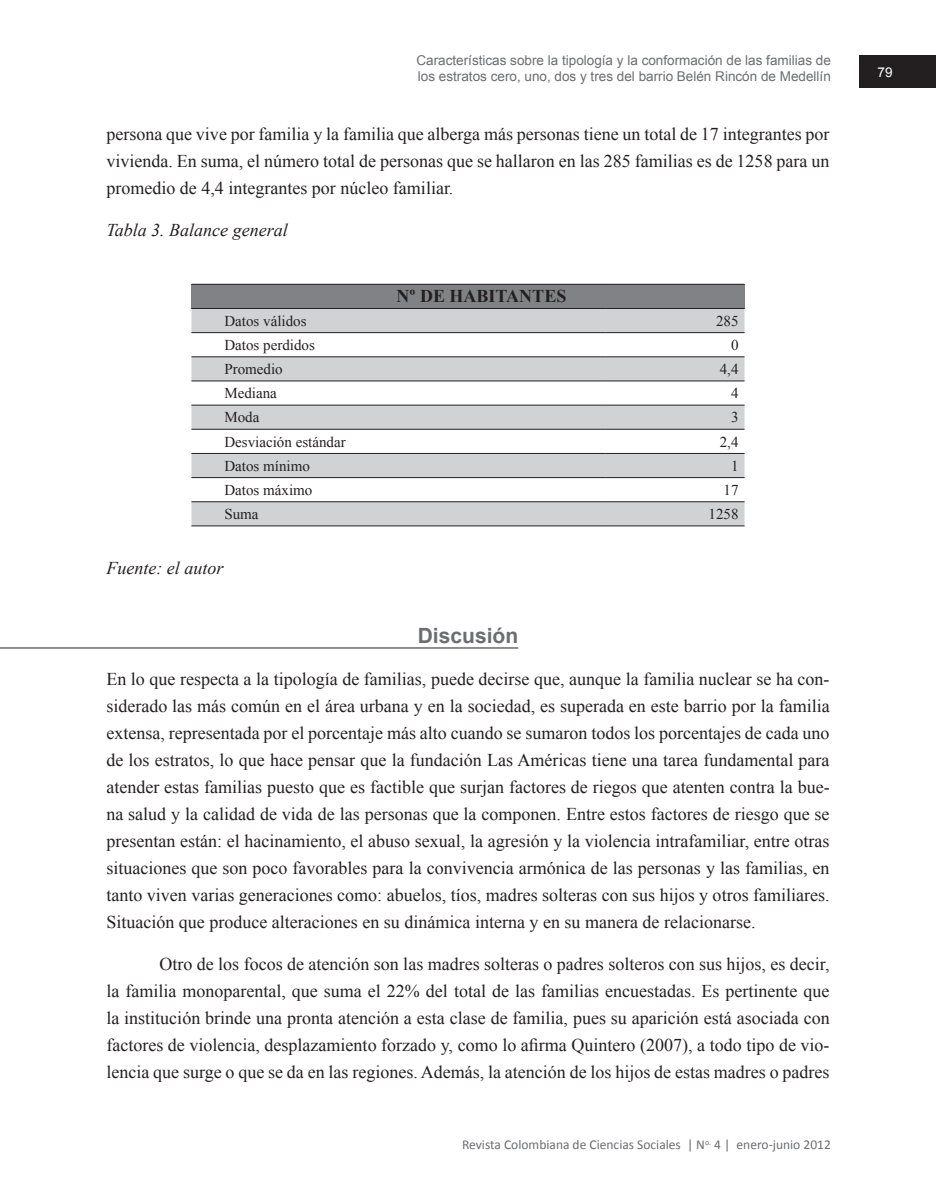
<style>
.page{position:relative;width:936px;height:1191px;background:#fff}
.page>*{position:absolute;margin:0;border:0;box-sizing:border-box;transform-origin:0 0}
.t1{font:700 21px "Arial";color:#6c6d70}
.t2{font:18px/27px "Times New Roman";color:#231f20;text-align:justify}
.t3{font:italic 18px "Times New Roman";color:#231f20}
.t4{font:700 18px "Times New Roman";color:#231f20}
.t5{font:15px "Times New Roman";color:#231f20}
.t6{font:13.5px/15.5px "Arial";color:#6c6d70}
.t7{font:13.5px "Calibri";color:#6c6d70}
.t8{font:13.5px "Arial";color:#fff}
</style>
<div class="page">
<div style="left:859px;top:55px;width:76px;height:33px;background:#231f20"></div>
<div style="left:191px;top:284px;width:553px;height:24px;background:#808285"></div>
<div style="left:191px;top:309px;width:553px;height:23px;background:#d1d2d4"></div>
<div style="left:191px;top:357px;width:553px;height:23px;background:#d1d2d4"></div>
<div style="left:191px;top:406px;width:553px;height:23px;background:#d1d2d4"></div>
<div style="left:191px;top:454px;width:553px;height:23px;background:#d1d2d4"></div>
<div style="left:191px;top:502px;width:553px;height:23px;background:#d1d2d4"></div>
<hr style="left:191px;top:453px;width:414px;height:1px;background:#231f20">
<hr style="left:605px;top:453px;width:139px;height:1px;background:#231f20">
<hr style="left:191px;top:477px;width:414px;height:1px;background:#231f20">
<hr style="left:605px;top:477px;width:139px;height:1px;background:#231f20">
<hr style="left:191px;top:332px;width:414px;height:1px;background:#231f20">
<hr style="left:605px;top:332px;width:139px;height:1px;background:#231f20">
<hr style="left:191px;top:356px;width:414px;height:1px;background:#231f20">
<hr style="left:605px;top:356px;width:139px;height:1px;background:#231f20">
<hr style="left:191px;top:380px;width:414px;height:1px;background:#231f20">
<hr style="left:605px;top:380px;width:139px;height:1px;background:#231f20">
<hr style="left:191px;top:405px;width:414px;height:1px;background:#231f20">
<hr style="left:605px;top:405px;width:139px;height:1px;background:#231f20">
<hr style="left:191px;top:429px;width:414px;height:1px;background:#231f20">
<hr style="left:605px;top:429px;width:139px;height:1px;background:#231f20">
<hr style="left:191px;top:284px;width:414px;height:1px;background:#231f20">
<hr style="left:605px;top:284px;width:139px;height:1px;background:#231f20">
<hr style="left:191px;top:308px;width:414px;height:1px;background:#231f20">
<hr style="left:605px;top:308px;width:139px;height:1px;background:#231f20">
<hr style="left:191px;top:501px;width:414px;height:1px;background:#231f20">
<hr style="left:605px;top:501px;width:139px;height:1px;background:#231f20">
<hr style="left:191px;top:525px;width:414px;height:1px;background:#231f20">
<hr style="left:605px;top:525px;width:139px;height:1px;background:#231f20">
<hr style="left:0;top:647px;width:518px;height:1px;background:#231f20">
<p class="t6" style="left:416px;top:53px;width:416px">Características sobre la tipología y la conformación de las familias de los estratos cero, uno, dos y tres del barrio Belén Rincón de Medellín</p>
<p class="t8" style="left:877px;top:63px;width:17px">79</p>
<p class="t2" style="left:106px;top:120px;width:724px">persona que vive por familia y la familia que alberga más personas tiene un total de 17 integrantes por vivienda. En suma, el número total de personas que se hallaron en las 285 familias es de 1258 para un promedio de 4,4 integrantes por núcleo familiar.</p>
<p class="t3" style="left:106px;top:218px;width:183px">Tabla 3. Balance general</p>
<p class="t4" style="left:396px;top:284px;width:171px">Nº DE HABITANTES</p>
<p class="t5" style="left:224px;top:311px;width:84px">Datos válidos</p>
<p class="t5" style="left:716px;top:311px;width:24px">285</p>
<p class="t5" style="left:224px;top:335px;width:92px">Datos perdidos</p>
<p class="t5" style="left:731px;top:335px;width:9px">0</p>
<p class="t5" style="left:224px;top:359px;width:60px">Promedio</p>
<p class="t5" style="left:719px;top:359px;width:20px">4,4</p>
<p class="t5" style="left:224px;top:383px;width:54px">Mediana</p>
<p class="t5" style="left:731px;top:383px;width:9px">4</p>
<p class="t5" style="left:224px;top:407px;width:36px">Moda</p>
<p class="t5" style="left:731px;top:407px;width:9px">3</p>
<p class="t5" style="left:224px;top:431px;width:123px">Desviación estándar</p>
<p class="t5" style="left:719px;top:431px;width:20px">2,4</p>
<p class="t5" style="left:224px;top:455px;width:87px">Datos mínimo</p>
<p class="t5" style="left:731px;top:455px;width:9px">1</p>
<p class="t5" style="left:224px;top:480px;width:89px">Datos máximo</p>
<p class="t5" style="left:723px;top:480px;width:16px">17</p>
<p class="t5" style="left:224px;top:504px;width:36px">Suma</p>
<p class="t5" style="left:708px;top:504px;width:31px">1258</p>
<p class="t3" style="left:106px;top:556px;width:118px">Fuente: el autor</p>
<p class="t1" style="left:418px;top:622px;width:102px">Discusión</p>
<p class="t2" style="left:106px;top:665px;width:724px">En lo que respecta a la tipología de familias, puede decirse que, aunque la familia nuclear se ha con&shy;siderado las más común en el área urbana y en la sociedad, es superada en este barrio por la familia extensa, representada por el porcentaje más alto cuando se sumaron todos los porcentajes de cada uno de los estratos, lo que hace pensar que la fundación Las Américas tiene una tarea fundamental para atender estas familias puesto que es factible que surjan factores de riegos que atenten contra la bue&shy;na salud y la calidad de vida de las personas que la componen. Entre estos factores de riesgo que se presentan están: el hacinamiento, el abuso sexual, la agresión y la violencia intrafamiliar, entre otras situaciones que son poco favorables para la convivencia armónica de las personas y las familias, en tanto viven varias generaciones como: abuelos, tíos, madres solteras con sus hijos y otros familiares.<br>Situación que produce alteraciones en su dinámica interna y en su manera de relacionarse.</p>
<p class="t2" style="left:106px;top:950px;width:724px;text-indent:53px">Otro de los focos de atención son las madres solteras o padres solteros con sus hijos, es decir, la familia monoparental, que suma el 22% del total de las familias encuestadas. Es pertinente que la institución brinde una pronta atención a esta clase de familia, pues su aparición está asociada con factores de violencia, desplazamiento forzado y, como lo afirma Quintero (2007), a todo tipo de vio&shy;lencia que surge o que se da en las regiones. Además, la atención de los hijos de estas madres o padres</p>
<p class="t7" style="left:462px;top:1136px;width:370px">Revista Colombiana de Ciencias Sociales | N<sup>o.</sup> 4 | enero-junio 2012</p>
</div>
